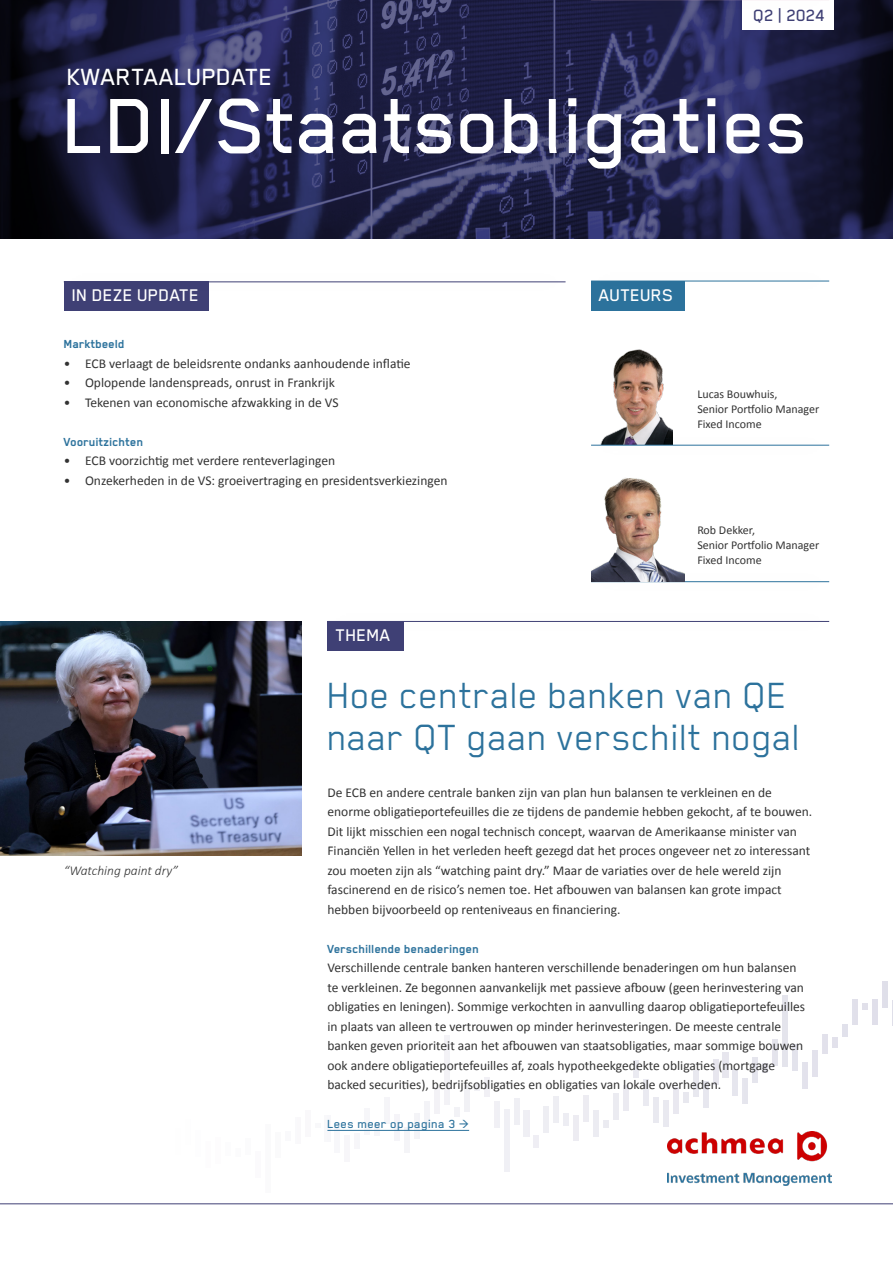
<style>
.page{position:relative;width:893px;height:1263px;background:#fff}
.page>*{position:absolute;margin:0;border:0;box-sizing:border-box;transform-origin:0 0}
.t1{font:500 90px "Blender Pro";color:#fff}
.Kop_artikel{font:42px/42px "Blender Pro";color:#2c729c}
.t2{font:500 27px "Blender Pro";color:#fff}
.kop{font:500 19.5px "Blender Pro";color:#fff}
.kop-2{font:500 18.75px "Blender Pro";color:#3f4075}
.body{font:13.5px/19.5px "Calibri";color:#333}
.Subkopje_blauw{font:700 13.5px "Blender Pro";color:#2c729c}
.body-2{font:500 13.5px "Blender Pro";letter-spacing:.02em;color:#2c729c}
.Bijschrift{font:italic 300 13.5px "Calibri";color:#333}
.Auteur-beschrijving{font:12px "Calibri";color:#333}
</style>
<div class="page">
<svg style="left:0;top:0;width:893px;height:238px;background:#222349"></svg>
<div style="left:245px;top:1139px;width:5px;height:15px;background:#fbfbfc"></div>
<div style="left:255px;top:1152px;width:5px;height:26px;background:#fbfafc"></div>
<div style="left:265px;top:1124px;width:5px;height:68px;background:#fafafb"></div>
<div style="left:275px;top:1132px;width:5px;height:26px;background:#fafafb"></div>
<div style="left:295px;top:1117px;width:5px;height:26px;background:#f9f8fa"></div>
<div style="left:305px;top:1110px;width:5px;height:26px;background:#f9f8fa"></div>
<div style="left:325px;top:1115px;width:5px;height:26px;background:#f7f7fa"></div>
<div style="left:335px;top:1127px;width:5px;height:26px;background:#f7f7fa"></div>
<div style="left:345px;top:1136px;width:5px;height:25px;background:#f7f6f9"></div>
<div style="left:355px;top:1134px;width:5px;height:15px;background:#f6f6f9"></div>
<div style="left:365px;top:1108px;width:5px;height:26px;background:#f6f6f9"></div>
<div style="left:385px;top:1098px;width:5px;height:25px;background:#f5f5f8"></div>
<div style="left:395px;top:1115px;width:5px;height:25px;background:#f5f4f8"></div>
<div style="left:405px;top:1127px;width:5px;height:26px;background:#f4f4f7"></div>
<div style="left:414px;top:1113px;width:6px;height:26px;background:#f4f4f7"></div>
<div style="left:424px;top:1101px;width:5px;height:26px;background:#f3f3f7"></div>
<div style="left:434px;top:1087px;width:5px;height:26px;background:#f3f2f6"></div>
<div style="left:444px;top:1036px;width:5px;height:68px;background:#f3f2f6"></div>
<svg style="left:454px;top:1107px;width:5px;height:10px"></svg>
<div style="left:464px;top:1086px;width:5px;height:25px;background:#f1f1f5"></div>
<svg style="left:474px;top:1084px;width:5px;height:7px"></svg>
<div style="left:484px;top:1078px;width:5px;height:18px;background:#f1f0f5"></div>
<div style="left:494px;top:1101px;width:5px;height:26px;background:#f1f0f5"></div>
<div style="left:504px;top:1109px;width:5px;height:63px;background:#f0f0f5"></div>
<div style="left:514px;top:1099px;width:5px;height:26px;background:#efeff4"></div>
<div style="left:524px;top:1110px;width:5px;height:26px;background:#efeff4"></div>
<svg style="left:534px;top:1136px;width:5px;height:12px"></svg>
<div style="left:544px;top:1106px;width:5px;height:26px;background:#eeeef3"></div>
<div style="left:554px;top:1097px;width:5px;height:25px;background:#eeeef3"></div>
<svg style="left:564px;top:1113px;width:5px;height:12px"></svg>
<div style="left:574px;top:1115px;width:5px;height:26px;background:#edecf2"></div>
<div style="left:584px;top:1096px;width:5px;height:25px;background:#edecf2"></div>
<div style="left:594px;top:1111px;width:5px;height:25px;background:#ececf2"></div>
<svg style="left:604px;top:1121px;width:5px;height:6px"></svg>
<div style="left:613px;top:1094px;width:6px;height:26px;background:#ebebf1"></div>
<div style="left:623px;top:1085px;width:5px;height:26px;background:#ebeaf1"></div>
<div style="left:633px;top:1061px;width:5px;height:17px;background:#eaeaf1"></div>
<div style="left:643px;top:1080px;width:5px;height:25px;background:#eaeaf1"></div>
<div style="left:653px;top:1097px;width:5px;height:26px;background:#e9e9f0"></div>
<div style="left:663px;top:1101px;width:5px;height:25px;background:#e9e9f0"></div>
<div style="left:673px;top:1087px;width:5px;height:26px;background:#e9e8f0"></div>
<svg style="left:683px;top:1093px;width:5px;height:9px"></svg>
<div style="left:693px;top:1070px;width:5px;height:26px;background:#e8e8ef"></div>
<div style="left:703px;top:1082px;width:5px;height:25px;background:#e7e7ef"></div>
<div style="left:713px;top:1059px;width:5px;height:26px;background:#e7e6ee"></div>
<div style="left:723px;top:1052px;width:5px;height:26px;background:#e7e6ee"></div>
<div style="left:733px;top:1069px;width:5px;height:26px;background:#e6e6ee"></div>
<div style="left:743px;top:1078px;width:5px;height:26px;background:#e5e5ed"></div>
<div style="left:753px;top:1057px;width:5px;height:26px;background:#e5e5ed"></div>
<svg style="left:763px;top:1063px;width:5px;height:9px"></svg>
<div style="left:773px;top:1039px;width:5px;height:26px;background:#e4e4ec"></div>
<div style="left:783px;top:996px;width:5px;height:70px;background:#e4e4ec"></div>
<div style="left:793px;top:1044px;width:5px;height:26px;background:#e3e3ec"></div>
<div style="left:802px;top:1063px;width:6px;height:26px;background:#e3e2ec"></div>
<div style="left:812px;top:1050px;width:5px;height:26px;background:#e3e2ec"></div>
<div style="left:822px;top:1034px;width:5px;height:19px;background:#e2e1eb"></div>
<svg style="left:832px;top:1025px;width:15px;height:22px"></svg>
<div style="left:852px;top:999px;width:5px;height:26px;background:#e1e0ea"></div>
<svg style="left:862px;top:1003px;width:5px;height:7px"></svg>
<div style="left:872px;top:999px;width:5px;height:26px;background:#e0dfea"></div>
<div style="left:882px;top:981px;width:5px;height:26px;background:#dfdfe9"></div>
<svg style="left:892px;top:1000px;width:1px;height:26px"></svg>
<hr style="left:0;top:1203px;width:893px;height:1px;background:#3f4075">
<div style="left:742px;top:0;width:91px;height:30px;background:#fff"></div>
<img style="left:668px;top:1131px;width:163px;height:54px">
<img style="left:0;top:621px;width:302px;height:234px">
<hr style="left:327px;top:1130px;width:142px;height:1px;background:#2c729c">
<hr style="left:327px;top:621px;width:502px;height:1px;background:#3f4075">
<div style="left:327px;top:621px;width:77px;height:30px;background:#3f4075"></div>
<div style="left:591px;top:281px;width:94px;height:29px;background:#2c729c"></div>
<div style="left:45px;top:254px;width:540px;height:56px;background:#000;opacity:.25"></div>
<hr style="left:64px;top:281px;width:502px;height:1px;background:#3f4075">
<div style="left:572px;top:253px;width:276px;height:56px;background:#000;opacity:.25"></div>
<hr style="left:591px;top:281px;width:238px;height:1px;background:#2c729c">
<div style="left:572px;top:0;width:276px;height:28px;background:#000;opacity:.25"></div>
<hr style="left:591px;top:0;width:238px;height:1px;background:#e6bbcd">
<hr style="left:591px;top:581px;width:238px;height:1px;background:#2c729c">
<img style="left:591px;top:478px;width:94px;height:103px">
<img style="left:613px;top:349px;width:51px;height:68px">
<div style="left:572px;top:417px;width:276px;height:57px;background:#000;opacity:.25"></div>
<hr style="left:591px;top:445px;width:238px;height:1px;background:#2c729c">
<h3 class="t2" style="left:67px;top:63px;width:207px">KWARTAALUPDATE</h3>
<p class="kop-2" style="left:754px;top:6px;width:73px">Q2 | 2024</p>
<h1 class="t1" style="left:64px;top:78px;width:748px">LDI/Staatsobligaties</h1>
<p class="kop" style="left:72px;top:285px;width:129px">IN DEZE UPDATE</p>
<p class="Subkopje_blauw" style="left:64px;top:337px;width:63px">Marktbeeld</p>
<p class="body" style="left:64px;top:353px;width:348px">• ECB verlaagt de beleidsrente ondanks aanhoudende inflatie</p>
<p class="body" style="left:64px;top:373px;width:273px">• Oplopende landenspreads, onrust in Frankrijk</p>
<p class="body" style="left:64px;top:392px;width:276px">• Tekenen van economische afzwakking in de VS</p>
<p class="Subkopje_blauw" style="left:64px;top:434px;width:81px">Vooruitzichten</p>
<p class="body" style="left:64px;top:451px;width:273px">• ECB voorzichtig met verdere renteverlagingen</p>
<p class="body" style="left:64px;top:470px;width:385px">• Onzekerheden in de VS: groeivertraging en presidentsverkiezingen</p>
<p class="kop" style="left:336px;top:625px;width:56px">THEMA</p>
<p class="kop" style="left:599px;top:285px;width:76px">AUTEURS</p>
<p class="Auteur-beschrijving" style="left:697px;top:386px;width:82px">Lucas Bouwhuis,</p>
<p class="Auteur-beschrijving" style="left:697px;top:401px;width:123px">Senior Portfolio Manager</p>
<p class="Auteur-beschrijving" style="left:697px;top:416px;width:66px">Fixed Income</p>
<p class="Auteur-beschrijving" style="left:697px;top:522px;width:59px">Rob Dekker,</p>
<p class="Auteur-beschrijving" style="left:697px;top:537px;width:123px">Senior Portfolio Manager</p>
<p class="Auteur-beschrijving" style="left:697px;top:552px;width:66px">Fixed Income</p>
<p class="Bijschrift" style="left:64px;top:862px;width:116px">“Watching paint dry”</p>
<p class="Kop_artikel" style="left:327px;top:672px;width:475px">Hoe centrale banken van QE naar QT gaan verschilt nogal</p>
<p class="body" style="left:327px;top:782px;width:486px">De ECB en andere centrale banken zijn van plan hun balansen te verkleinen en de enorme obligatieportefeuilles die ze tijdens de pandemie hebben gekocht, af te bouwen.<br>Dit lijkt misschien een nogal technisch concept, waarvan de Amerikaanse minister van Financiën Yellen in het verleden heeft gezegd dat het proces ongeveer net zo interessant zou moeten zijn als “watching paint dry.” Maar de variaties over de hele wereld zijn fascinerend en de risico’s nemen toe. Het afbouwen van balansen kan grote impact hebben bijvoorbeeld op renteniveaus en financiering.</p>
<p class="Subkopje_blauw" style="left:327px;top:941px;width:153px">Verschillende benaderingen</p>
<p class="body" style="left:327px;top:958px;width:479px">Verschillende centrale banken hanteren verschillende benaderingen om hun balansen te verkleinen. Ze begonnen aanvankelijk met passieve afbouw (geen herinvestering van obligaties en leningen). Sommige verkochten in aanvulling daarop obligatieportefeuilles in plaats van alleen te vertrouwen op minder herinvesteringen. De meeste centrale banken geven prioriteit aan het afbouwen van staatsobligaties, maar sommige bouwen ook andere obligatieportefeuilles af, zoals hypotheekgedekte obligaties (mortgage backed securities), bedrijfsobligaties en obligaties van lokale overheden.</p>
<p class="body-2" style="left:327px;top:1117px;width:143px">Lees meer op pagina 3 &gt;</p>
</div>
